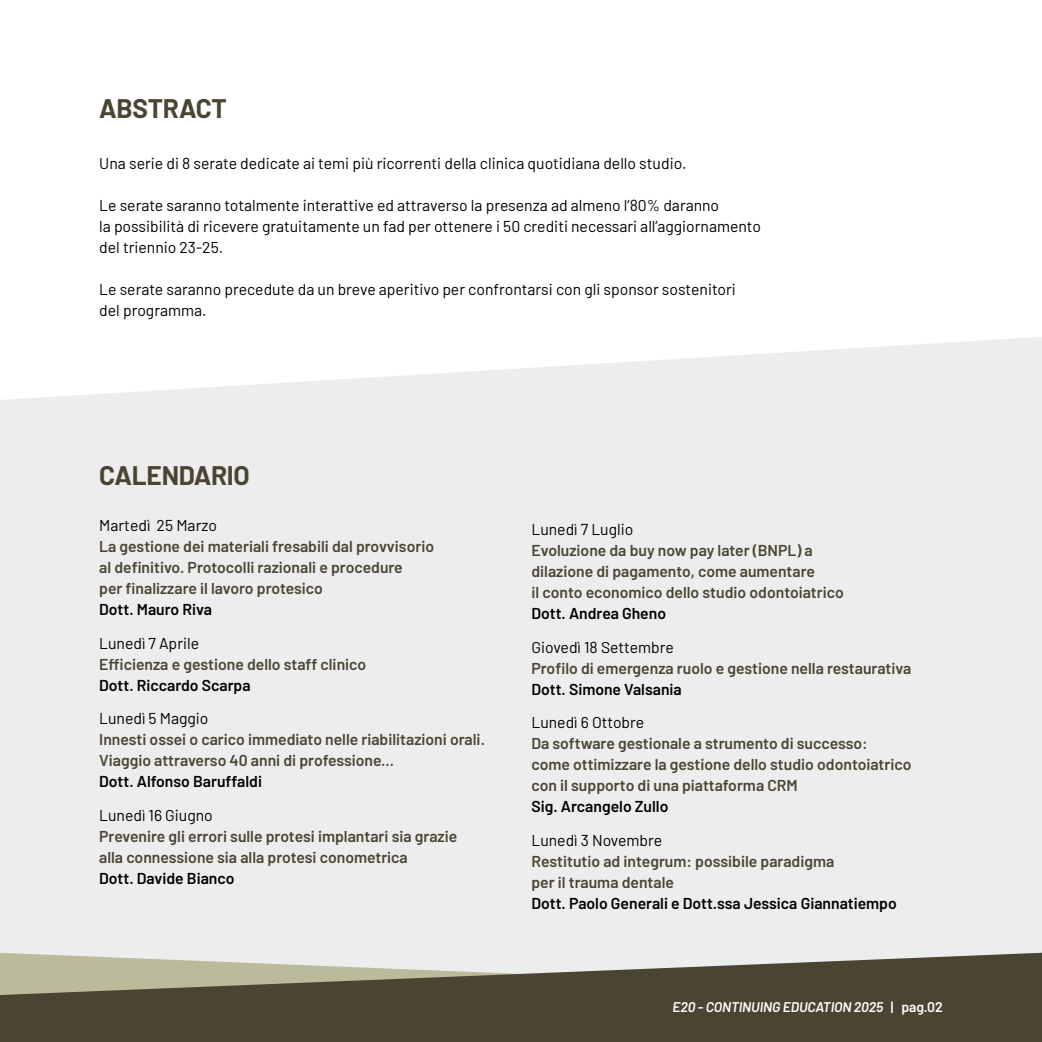
<style>
.page{position:relative;width:1042px;height:1042px;background:#fff}
.page>*{position:absolute;margin:0;border:0;box-sizing:border-box;transform-origin:0 0}
.Titolo{font:700 26.25px "Barlow";letter-spacing:-.01em;color:#4a4533}
.Testo_Elenco_puntato{font:600 15.75px/21px "Barlow";color:#4a4533}
.Testo_Elenco_puntato-2{font:15.75px/21px "Barlow";color:#000}
.Testo_Elenco_puntato-3{font:600 15.75px "Barlow";color:#000}
.t1{font:italic 600 14px "Barlow";letter-spacing:-.01em;color:#fff}
.s1{font-weight:400;color:#000}
.s2{color:#000}
.s3{font-style:normal}
</style>
<div class="page">
<div style="left:0;top:337px;width:1042px;height:615px;background:#ededed"></div>
<svg style="left:0;top:952px;width:1042px;height:90px;background:#6b6856"></svg>
<p class="Titolo" style="left:99px;top:89px;width:129px">ABSTRACT</p>
<p class="Testo_Elenco_puntato-2" style="left:99px;top:151px;width:589px">Una serie di 8 serate dedicate ai temi più ricorrenti della clinica quotidiana dello studio.</p>
<p class="Testo_Elenco_puntato-2" style="left:99px;top:193px;width:663px">Le serate saranno totalmente interattive ed attraverso la presenza ad almeno l’80% daranno<br>la possibilità di ricevere gratuitamente un fad per ottenere i 50 crediti necessari all’aggiornamento del triennio 23-25.</p>
<p class="Testo_Elenco_puntato-2" style="left:99px;top:277px;width:638px">Le serate saranno precedute da un breve aperitivo per confrontarsi con gli sponsor sostenitori del programma.</p>
<p class="Titolo" style="left:99px;top:456px;width:152px">CALENDARIO</p>
<p class="Testo_Elenco_puntato" style="left:99px;top:514px;width:336px"><span class="s1">Martedì 25 Marzo<br></span>La gestione dei materiali fresabili dal provvisorio al definitivo. Protocolli razionali e procedure<br>per finalizzare il lavoro protesico<br><span class="s2">Dott. Mauro Riva</span></p>
<p class="Testo_Elenco_puntato" style="left:99px;top:631px;width:268px"><span class="s1">Lunedì 7 Aprile<br></span>Efficienza e gestione dello staff clinico<br><span class="s2">Dott. Riccardo Scarpa</span></p>
<p class="Testo_Elenco_puntato" style="left:99px;top:707px;width:387px"><span class="s1">Lunedì 5 Maggio<br></span>Innesti ossei o carico immediato nelle riabilitazioni orali.<br>Viaggio attraverso 40 anni di professione...<br><span class="s2">Dott. Alfonso Baruffaldi</span></p>
<p class="Testo_Elenco_puntato" style="left:99px;top:803px;width:359px"><span class="s1">Lunedì 16 Giugno<br></span>Prevenire gli errori sulle protesi implantari sia grazie alla connessione sia alla protesi conometrica<br><span class="s2">Dott. Davide Bianco</span></p>
<p class="Testo_Elenco_puntato-2" style="left:531px;top:518px;width:103px">Lunedì 7 Luglio</p>
<p class="Testo_Elenco_puntato" style="left:531px;top:539px;width:314px">Evoluzione da buy now pay later (BNPL) a dilazione di pagamento, come aumentare<br>il conto economico dello studio odontoiatrico</p>
<p class="Testo_Elenco_puntato-3" style="left:531px;top:602px;width:136px">Dott. Andrea Gheno</p>
<p class="Testo_Elenco_puntato-2" style="left:531px;top:635px;width:144px">Giovedì 18 Settembre</p>
<p class="Testo_Elenco_puntato" style="left:531px;top:656px;width:381px">Profilo di emergenza ruolo e gestione nella restaurativa</p>
<p class="Testo_Elenco_puntato-3" style="left:531px;top:678px;width:152px">Dott. Simone Valsania</p>
<p class="Testo_Elenco_puntato-2" style="left:531px;top:711px;width:114px">Lunedì 6 Ottobre</p>
<p class="Testo_Elenco_puntato" style="left:531px;top:732px;width:381px">Da software gestionale a strumento di successo:<br>come ottimizzare la gestione dello studio odontoiatrico con il supporto di una piattaforma CRM</p>
<p class="Testo_Elenco_puntato-3" style="left:531px;top:795px;width:138px">Sig. Arcangelo Zullo</p>
<p class="Testo_Elenco_puntato-2" style="left:531px;top:828px;width:132px">Lunedì 3 Novembre</p>
<p class="Testo_Elenco_puntato" style="left:531px;top:849px;width:304px">Restitutio ad integrum: possibile paradigma per il trauma dentale</p>
<p class="Testo_Elenco_puntato-3" style="left:531px;top:891px;width:367px">Dott. Paolo Generali e Dott.ssa Jessica Giannatiempo</p>
<p class="t1" style="left:672px;top:997px;width:272px">E20 - CONTINUING EDUCATION 2025 <span class="s3">| pag.02</span></p>
</div>
